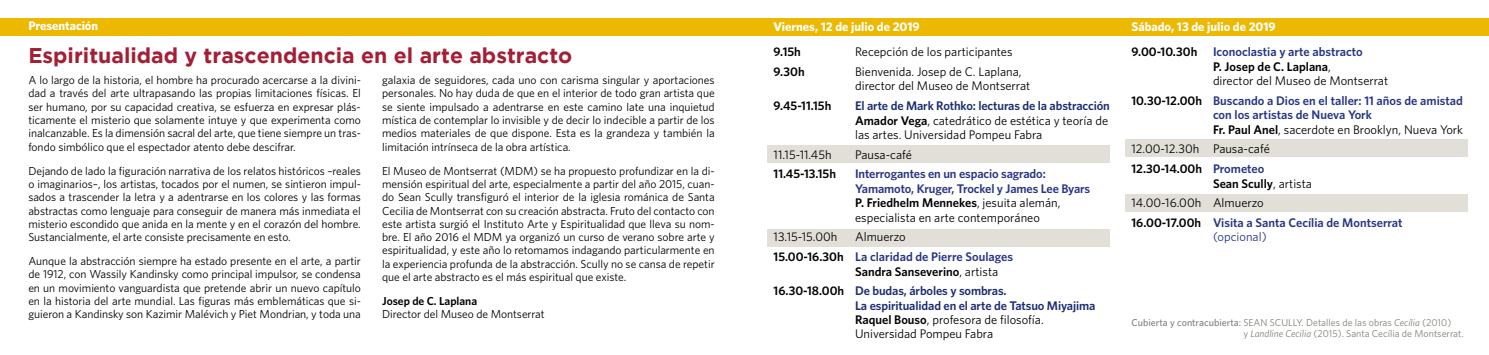
<style>
.page{position:relative;width:1489px;height:355px;background:#fff}
.page>*{position:absolute;margin:0;border:0;box-sizing:border-box;transform-origin:0 0}
.t1{font:700 21.25px "Gotham";color:#a41f35}
.t2{font:12.5px/14.4px "Whitney HTF";color:#000}
.t3{font:600 12.5px/14.4px "Whitney HTF";color:#283583}
.t4{font:600 12.5px/19.8px "Whitney HTF";color:#000}
.t5{font:700 12.5px "Whitney HTF";color:#fff}
.t6{font:12.5px "Whitney HTF";color:#283583}
.t7{font:11.5px/13.2px "Whitney HTF";letter-spacing:-.005em;color:#000;text-align:justify}
.t8{font:600 11.5px "Whitney HTF";letter-spacing:-.005em;color:#000}
.t9{font:10px/11.5px "Whitney HTF";color:#81807a}
.s1{font-weight:600;color:#1c2c70}
.s2{font-weight:600}
.s3{color:#000}
.s4{font-weight:400;color:#000}
.s5{font-weight:400}
.s6{color:#1c2c70}
.s7{font-weight:600;color:#283583}
.s8{font-weight:500}
.s9{font-style:italic}
</style>
<div class="page">
<div style="left:767px;top:145px;width:343px;height:18px;background:#e2dfd9"></div>
<div style="left:1125px;top:139px;width:342px;height:18px;background:#e2dfd9"></div>
<div style="left:767px;top:228px;width:343px;height:18px;background:#e2dfd9"></div>
<div style="left:1124px;top:194px;width:343px;height:18px;background:#e2dfd9"></div>
<div style="left:0;top:18px;width:1488px;height:17px;background:#edb800"></div>
<p class="t5" style="left:28px;top:18px;width:71px">Presentación</p>
<h1 class="t1" style="left:28px;top:43px;width:545px">Espiritualidad y trascendencia en el arte abstracto</h1>
<p class="t7" style="left:28px;top:73px;width:334px">A lo largo de la historia, el hombre ha procurado acercarse a la divini&shy;dad a través del arte ultrapasando las propias limitaciones físicas. El ser humano, por su capacidad creativa, se esfuerza en expresar plás&shy;ticamente el misterio que solamente intuye y que experimenta como inalcanzable. Es la dimensión sacral del arte, que tiene siempre un tras&shy;fondo simbólico que el espectador atento debe descifrar.</p>
<p class="t7" style="left:28px;top:163px;width:334px">Dejando de lado la figuración narrativa de los relatos históricos –reales o imaginarios–, los artistas, tocados por el numen, se sintieron impul&shy;sados a trascender la letra y a adentrarse en los colores y las formas abstractas como lenguaje para conseguir de manera más inmediata el misterio escondido que anida en la mente y en el corazón del hombre.<br>Sustancialmente, el arte consiste precisamente en esto.</p>
<p class="t7" style="left:28px;top:254px;width:334px">Aunque la abstracción siempre ha estado presente en el arte, a partir de 1912, con Wassily Kandinsky como principal impulsor, se condensa en un movimiento vanguardista que pretende abrir un nuevo capítulo en la historia del arte mundial. Las figuras más emblemáticas que si&shy;guieron a Kandinsky son Kazimir Malévich y Piet Mondrian, y toda una</p>
<p class="t7" style="left:382px;top:73px;width:334px">galaxia de seguidores, cada uno con carisma singular y aportaciones personales. No hay duda de que en el interior de todo gran artista que se siente impulsado a adentrarse en este camino late una inquietud mística de contemplar lo invisible y de decir lo indecible a partir de los medios materiales de que dispone. Esta es la grandeza y también la limitación intrínseca de la obra artística.</p>
<p class="t7" style="left:382px;top:163px;width:334px">El Museo de Montserrat (MDM) se ha propuesto profundizar en la di&shy;mensión espiritual del arte, especialmente a partir del año 2015, cuan&shy;do Sean Scully transfiguró el interior de la iglesia románica de Santa Cecilia de Montserrat con su creación abstracta. Fruto del contacto con este artista surgió el Instituto Arte y Espiritualidad que lleva su nom&shy;bre. El año 2016 el MDM ya organizó un curso de verano sobre arte y espiritualidad, y este año lo retomamos indagando particularmente en la experiencia profunda de la abstracción. Scully no se cansa de repetir que el arte abstracto es el más espiritual que existe.</p>
<p class="t8" style="left:382px;top:294px;width:96px">Josep de C. Laplana</p>
<p class="t7" style="left:382px;top:307px;width:164px">Director del Museo de Montserrat</p>
<p class="t5" style="left:773px;top:19px;width:148px">Viernes, 12 de julio de 2019</p>
<p class="t4" style="left:773px;top:42px;width:29px">9.15h</p>
<p class="t2" style="left:855px;top:44px;width:159px">Recepción de los participantes</p>
<p class="t4" style="left:773px;top:61px;width:33px">9.30h</p>
<p class="t2" style="left:855px;top:64px;width:177px">Bienvenida. Josep de C. Laplana, director del Museo de Montserrat</p>
<p class="t4" style="left:773px;top:95px;width:59px">9.45-11.15h</p>
<p class="t2" style="left:855px;top:98px;width:256px"><span class="s1">El arte de Mark Rothko: lecturas de la abstracción<br></span><span class="s2">Amador Vega</span>, catedrático de estética y teoría de las artes. Universidad Pompeu Fabra</p>
<p class="t2" style="left:773px;top:147px;width:60px">11.15-11.45h</p>
<p class="t2" style="left:855px;top:147px;width:58px">Pausa-café</p>
<p class="t4" style="left:773px;top:164px;width:64px">11.45-13.15h</p>
<p class="t3" style="left:855px;top:166px;width:237px">Interrogantes en un espacio sagrado:<br>Yamamoto, Kruger, Trockel y James Lee Byars <span class="s3">P. Friedhelm Mennekes</span><span class="s4">, jesuita alemán, especialista en arte contemporáneo</span></p>
<p class="t2" style="left:773px;top:229px;width:65px">13.15-15.00h</p>
<p class="t3" style="left:773px;top:226px;width:241px;line-height:19.8px;text-indent:82px"><span class="s4">Almuerzo<br></span><span class="s3">15.00-16.30h</span> La claridad de Pierre Soulages</p>
<p class="t4" style="left:773px;top:260px;width:234px;text-indent:82px">Sandra Sanseverino<span class="s5">, artista<br></span>16.30-18.00h <span class="s6">De budas, árboles y sombras.</span></p>
<p class="t2" style="left:855px;top:297px;width:242px"><span class="s1">La espiritualidad en el arte de Tatsuo Miyajima<br></span><span class="s2">Raquel Bouso</span>, profesora de filosofía.<br>Universidad Pompeu Fabra</p>
<p class="t5" style="left:1131px;top:19px;width:146px">Sábado, 13 de julio de 2019</p>
<p class="t4" style="left:1131px;top:42px;width:67px">9.00-10.30h</p>
<p class="t2" style="left:1212px;top:44px;width:177px"><span class="s7">Iconoclastia y arte abstracto<br></span><span class="s2">P. Josep de C. Laplana</span>,<br>director del Museo de Montserrat</p>
<p class="t3" style="left:1212px;top:93px;width:251px;text-indent:-82px"><span class="s3">10.30-12.00h</span> Buscando a Dios en el taller: 11 años de amistad con los artistas de Nueva York<br><span class="s3">Fr. Paul Anel</span><span class="s4">, sacerdote en Brooklyn, Nueva York</span></p>
<p class="t2" style="left:1131px;top:139px;width:140px;line-height:19.6px">12.00-12.30h Pausa-café<br><span class="s2">12.30-14.00h</span> <span class="s7">Prometeo</span></p>
<p class="t3" style="left:1131px;top:173px;width:273px;line-height:19.8px;text-indent:82px"><span class="s3">Sean Scully</span><span class="s4">, artista<br>14.00-16.00h Almuerzo<br></span><span class="s3">16.00-17.00h</span> Visita a Santa Cecília de Montserrat</p>
<p class="t6" style="left:1212px;top:229px;width:55px">(opcional)</p>
<p class="t9" style="left:1243px;top:316px;width:222px;text-indent:-112px"><span class="s8">Cubierta y contracubierta:</span> SEAN SCULLY. Detalles de las obras <span class="s9">Cecília</span> (2010)<br>y <span class="s9">Landline Cecilia</span> (2015). Santa Cecília de Montserrat.</p>
</div>
